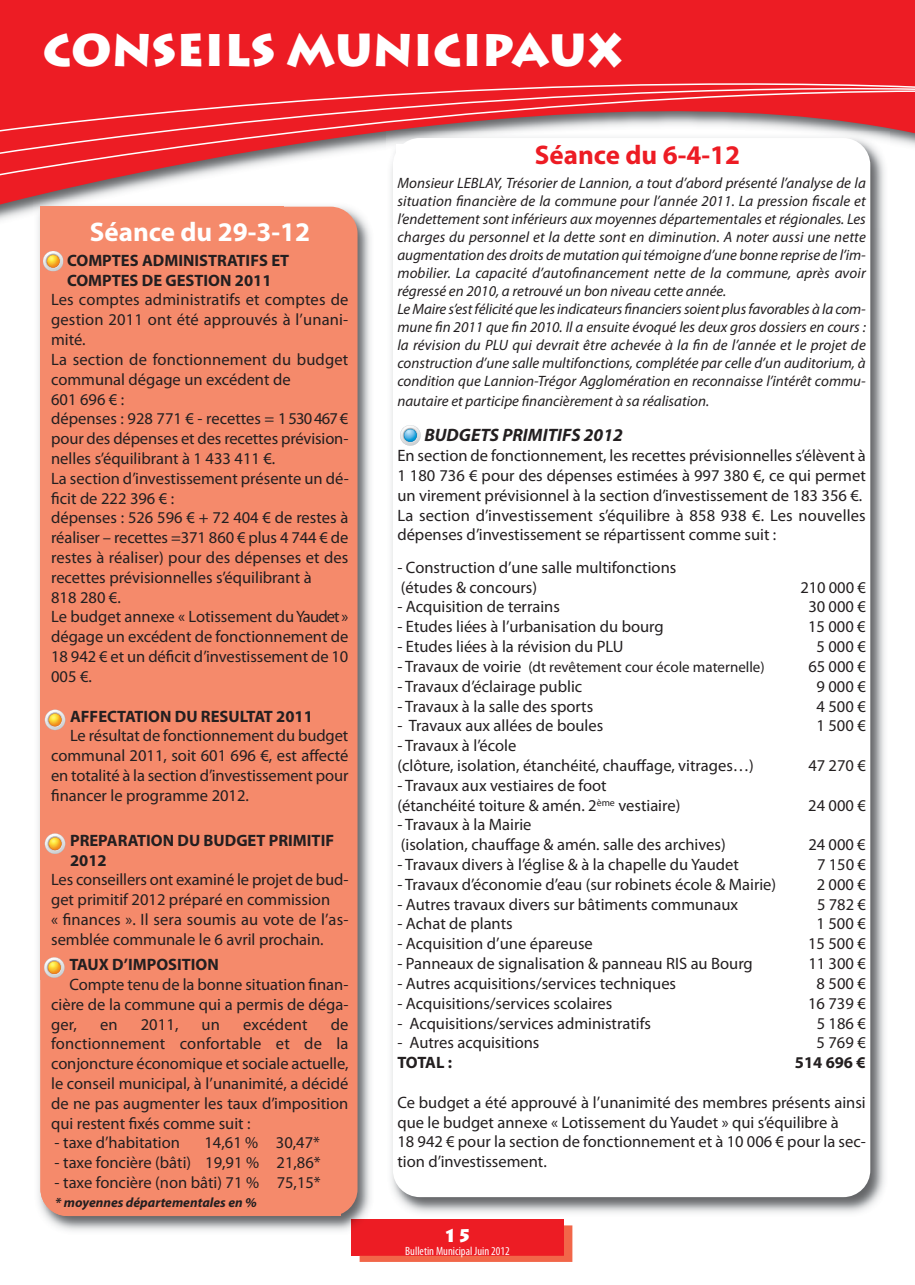
<style>
.page{position:relative;width:915px;height:1285px;background:#fff}
.page>*{position:absolute;margin:0;border:0;box-sizing:border-box;transform-origin:0 0}
.t1{font:900 45px "Lithos Pro";color:#fff}
.t2{font:700 27px "Myriad Pro";color:#fff}
.t3{font:700 27px "Myriad Pro";color:#ed1c24}
.t4{font:italic 700 18px "Myriad Pro";color:#231f20}
.t5{font:900 18px "Lithos Pro";color:#fff}
.t6{font:16.5px/19.8px "Myriad Pro";color:#231f20}
.t7{font:700 16.5px/19.8px "Myriad Pro";color:#231f20}
.t8{font:italic 15px/18px "Myriad Pro";color:#231f20}
.t9{font:15px "Myriad Pro";color:#231f20}
.t10{font:italic 700 13.5px "Myriad Pro";color:#231f20}
.t11{font:condensed 12px "Myriad Pro";color:#fff}
.s1{font-size:16.5px}
</style>
<div class="page">
<svg style="left:0;top:0;width:914px;height:209px;background:#ec3239"></svg>
<svg style="left:0;top:136px;width:914px;height:45px"></svg>
<svg style="left:0;top:65px;width:914px;height:71px;background:#e73a40"></svg>
<div style="left:351px;top:1218px;width:212px;height:37px;background:#ed1c24"></div>
<img style="left:33px;top:200px;width:344px;height:1031px">
<img style="left:351px;top:1218px;width:26px;height:7px">
<svg style="left:351px;top:1225px;width:221px;height:36px"></svg>
<img style="left:359px;top:1225px;width:18px;height:10px">
<div style="left:40px;top:207px;width:317px;height:1008px;background:#f58a6b;border-radius:27px"></div>
<img style="left:386px;top:131px;width:503px;height:1082px">
<div style="left:393px;top:138px;width:477px;height:1058px;background:#fff;border-radius:27px"></div>
<svg style="left:43px;top:251px;width:20px;height:20px"></svg>
<svg style="left:45px;top:709px;width:20px;height:21px"></svg>
<svg style="left:45px;top:833px;width:20px;height:20px"></svg>
<svg style="left:44px;top:957px;width:21px;height:20px"></svg>
<svg style="left:400px;top:425px;width:20px;height:20px"></svg>
<h1 class="t1" style="left:43px;top:24px;width:581px">CONSEILS MUNICIPAUX</h1>
<h2 class="t2" style="left:90px;top:222px;width:222px">Séance du 29-3-12</h2>
<p class="t7" style="left:67px;top:252px;width:224px">COMPTES ADMINISTRATIFS ET<br>COMPTES DE GESTION 2011</p>
<p class="t6" style="left:51px;top:291px;width:299px">Les comptes administratifs et comptes de gestion 2011 ont été approuvés à l’unani&shy;mité.<br>La section de fonctionnement du budget communal dégage un excédent de<br>601 696 € :<br>dépenses : 928 771 € - recettes = 1 530 467 € pour des dépenses et des recettes prévision&shy;nelles s’équilibrant à 1 433 411 €.<br>La section d’investissement présente un dé&shy;ficit de 222 396 € :<br>dépenses : 526 596 € + 72 404 € de restes à réaliser – recettes =371 860 € plus 4 744 € de restes à réaliser) pour des dépenses et des recettes prévisionnelles s’équilibrant à<br>818 280 €.<br>Le budget annexe « Lotissement duYaudet » dégage un excédent de fonctionnement de<br>18 942 € et un déficit d’investissement de 10<br>005 €.</p>
<p class="t7" style="left:70px;top:707px;width:244px">AFFECTATION DU RESULTAT 2011</p>
<p class="t6" style="left:51px;top:727px;width:299px;text-align:justify;text-indent:19px">Le résultat de fonctionnement du budget communal 2011, soit 601 696 €, est affecté en totalité à la section d’investissement pour financer le programme 2012.</p>
<p class="t7" style="left:70px;top:831px;width:265px">PREPARATION DU BUDGET PRIMITIF<br>2012</p>
<p class="t6" style="left:51px;top:871px;width:299px">Les conseillers ont examiné le projet de bud&shy;get primitif 2012 préparé en commission<br>« finances ». Il sera soumis au vote de l’as&shy;semblée communale le 6 avril prochain.</p>
<p class="t7" style="left:69px;top:955px;width:151px">TAUX D’IMPOSITION</p>
<p class="t6" style="left:51px;top:975px;width:299px;text-align:justify;text-indent:18px">Compte tenu de la bonne situation finan&shy;cière de la commune qui a permis de déga&shy;ger,</p>
<p class="t6" style="left:51px;top:1015px;width:299px;text-align:justify;text-indent:279px">de fonctionnement confortable et de la conjoncture économique et sociale actuelle, le conseil municipal, à l’unanimité, a décidé de ne pas augmenter les taux d’imposition qui restent fixés comme suit :</p>
<p class="t6" style="left:55px;top:1134px;width:127px">- taxe d’habitation</p>
<p class="t6" style="left:204px;top:1134px;width:117px">14,61 % 30,47*</p>
<p class="t6" style="left:55px;top:1153px;width:267px">- taxe foncière (bâti) 19,91 % 21,86*</p>
<p class="t6" style="left:55px;top:1173px;width:267px">- taxe foncière (non bâti) 71 % 75,15*</p>
<p class="t10" style="left:55px;top:1196px;width:203px">* moyennes départementales en %</p>
<p class="t6" style="left:100px;top:1015px;width:19px">en</p>
<p class="t6" style="left:141px;top:1015px;width:39px">2011,</p>
<p class="t6" style="left:201px;top:1015px;width:20px">un</p>
<p class="t6" style="left:243px;top:1015px;width:66px">excédent</p>
<h2 class="t3" style="left:534px;top:145px;width:207px">Séance du 6-4-12</h2>
<p class="t8" style="left:397px;top:175px;width:470px">Monsieur LEBLAY, Trésorier de Lannion, a tout d’abord présenté l’analyse de la situation financière de la commune pour l’année 2011. La pression fiscale et l’endettement sont inférieurs aux moyennes départementales et régionales. Les charges du personnel et la dette sont en diminution. A noter aussi une nette augmentation des droits de mutation qui témoigne d’une bonne reprise de l’im&shy;mobilier. La capacité d’autofinancement nette de la commune, après avoir régressé en 2010, a retrouvé un bon niveau cette année.<br>Le Maire s’est félicité que les indicateurs financiers soient plus favorables à la com&shy;mune fin 2011 que fin 2010. Il a ensuite évoqué les deux gros dossiers en cours : la révision du PLU qui devrait être achevée à la fin de l’année et le projet de construction d’une salle multifonctions, complétée par celle d’un auditorium, à condition que Lannion-Trégor Agglomération en reconnaisse l’intérêt commu-</p>
<p class="t8" style="left:397px;top:393px;width:313px">nautaire et participe financièrement à sa réalisation.</p>
<p class="t4" style="left:424px;top:428px;width:200px">BUDGETS PRIMITIFS 2012</p>
<p class="t6" style="left:397px;top:447px;width:469px">En section de fonctionnement, les recettes prévisionnelles s’élèvent à 1 180 736 € pour des dépenses estimées à 997 380 €, ce qui permet un virement prévisionnel à la section d’investissement de 183 356 €.<br>La section d’investissement s’équilibre à 858 938 €. Les nouvelles dépenses d’investissement se répartissent comme suit :</p>
<p class="t6" style="left:397px;top:558px;width:280px">- Construction d’une salle multifonctions (études &amp; concours)</p>
<p class="t6" style="left:800px;top:578px;width:67px">210 000 €</p>
<p class="t6" style="left:397px;top:598px;width:164px">- Acquisition de terrains</p>
<p class="t6" style="left:808px;top:598px;width:59px">30 000 €</p>
<p class="t6" style="left:397px;top:618px;width:268px">- Etudes liées à l’urbanisation du bourg</p>
<p class="t6" style="left:807px;top:618px;width:59px">15 000 €</p>
<p class="t6" style="left:397px;top:638px;width:227px">- Etudes liées à la révision du PLU</p>
<p class="t6" style="left:816px;top:638px;width:51px">5 000 €</p>
<p class="t9" style="left:397px;top:661px;width:369px"><span class="s1">- Travaux de voirie</span> (dt revêtement cour école maternelle)</p>
<p class="t6" style="left:808px;top:657px;width:59px">65 000 €</p>
<p class="t6" style="left:397px;top:677px;width:186px">- Travaux d’éclairage public</p>
<p class="t6" style="left:816px;top:677px;width:51px">9 000 €</p>
<p class="t6" style="left:397px;top:697px;width:197px">- Travaux à la salle des sports</p>
<p class="t6" style="left:816px;top:697px;width:51px">4 500 €</p>
<p class="t6" style="left:397px;top:717px;width:207px">- Travaux aux allées de boules</p>
<p class="t6" style="left:816px;top:717px;width:51px">1 500 €</p>
<p class="t6" style="left:397px;top:737px;width:358px">- Travaux à l’école<br>(clôture, isolation, étanchéité, chauffage, vitrages…)</p>
<p class="t6" style="left:808px;top:756px;width:59px">47 270 €</p>
<p class="t6" style="left:397px;top:776px;width:284px">- Travaux aux vestiaires de foot (étanchéité toiture &amp; amén. 2<sup>ème</sup> vestiaire)</p>
<p class="t6" style="left:397px;top:816px;width:330px">- Travaux à la Mairie<br>(isolation, chauffage &amp; amén. salle des archives)</p>
<p class="t6" style="left:808px;top:796px;width:59px">24 000 €</p>
<p class="t6" style="left:808px;top:836px;width:59px">24 000 €</p>
<p class="t6" style="left:397px;top:855px;width:343px">- Travaux divers à l’église &amp; à la chapelle du Yaudet</p>
<p class="t6" style="left:816px;top:855px;width:50px">7 150 €</p>
<p class="t6" style="left:397px;top:875px;width:380px">- Travaux d’économie d’eau (sur robinets école &amp; Mairie)</p>
<p class="t6" style="left:816px;top:875px;width:51px">2 000 €</p>
<p class="t6" style="left:397px;top:895px;width:342px">- Autres travaux divers sur bâtiments communaux</p>
<p class="t6" style="left:816px;top:895px;width:50px">5 782 €</p>
<p class="t6" style="left:397px;top:915px;width:117px">- Achat de plants</p>
<p class="t6" style="left:816px;top:915px;width:51px">1 500 €</p>
<p class="t6" style="left:397px;top:935px;width:197px">- Acquisition d’une épareuse</p>
<p class="t6" style="left:807px;top:935px;width:59px">15 500 €</p>
<p class="t6" style="left:397px;top:954px;width:357px">- Panneaux de signalisation &amp; panneau RIS au Bourg</p>
<p class="t6" style="left:808px;top:954px;width:59px">11 300 €</p>
<p class="t6" style="left:397px;top:974px;width:280px">- Autres acquisitions/services techniques</p>
<p class="t6" style="left:816px;top:974px;width:51px">8 500 €</p>
<p class="t6" style="left:397px;top:994px;width:216px">- Acquisitions/services scolaires</p>
<p class="t6" style="left:807px;top:994px;width:59px">16 739 €</p>
<p class="t6" style="left:397px;top:1014px;width:255px">- Acquisitions/services administratifs</p>
<p class="t6" style="left:816px;top:1014px;width:51px">5 186 €</p>
<p class="t6" style="left:397px;top:1034px;width:143px">- Autres acquisitions</p>
<p class="t6" style="left:816px;top:1034px;width:51px">5 769 €</p>
<p class="t7" style="left:397px;top:1053px;width:56px">TOTAL :</p>
<p class="t7" style="left:794px;top:1053px;width:72px">514 696 €</p>
<p class="t6" style="left:397px;top:1093px;width:470px">Ce budget a été approuvé à l’unanimité des membres présents ainsi que le budget annexe « Lotissement du Yaudet » qui s’équilibre à<br>18 942 € pour la section de fonctionnement et à 10 006 € pour la sec&shy;tion d’investissement.</p>
<p class="t5" style="left:442px;top:1224px;width:31px">15</p>
<p class="t11" style="left:405px;top:1243px;width:106px">Bulletin Municipal Juin 2012</p>
</div>
